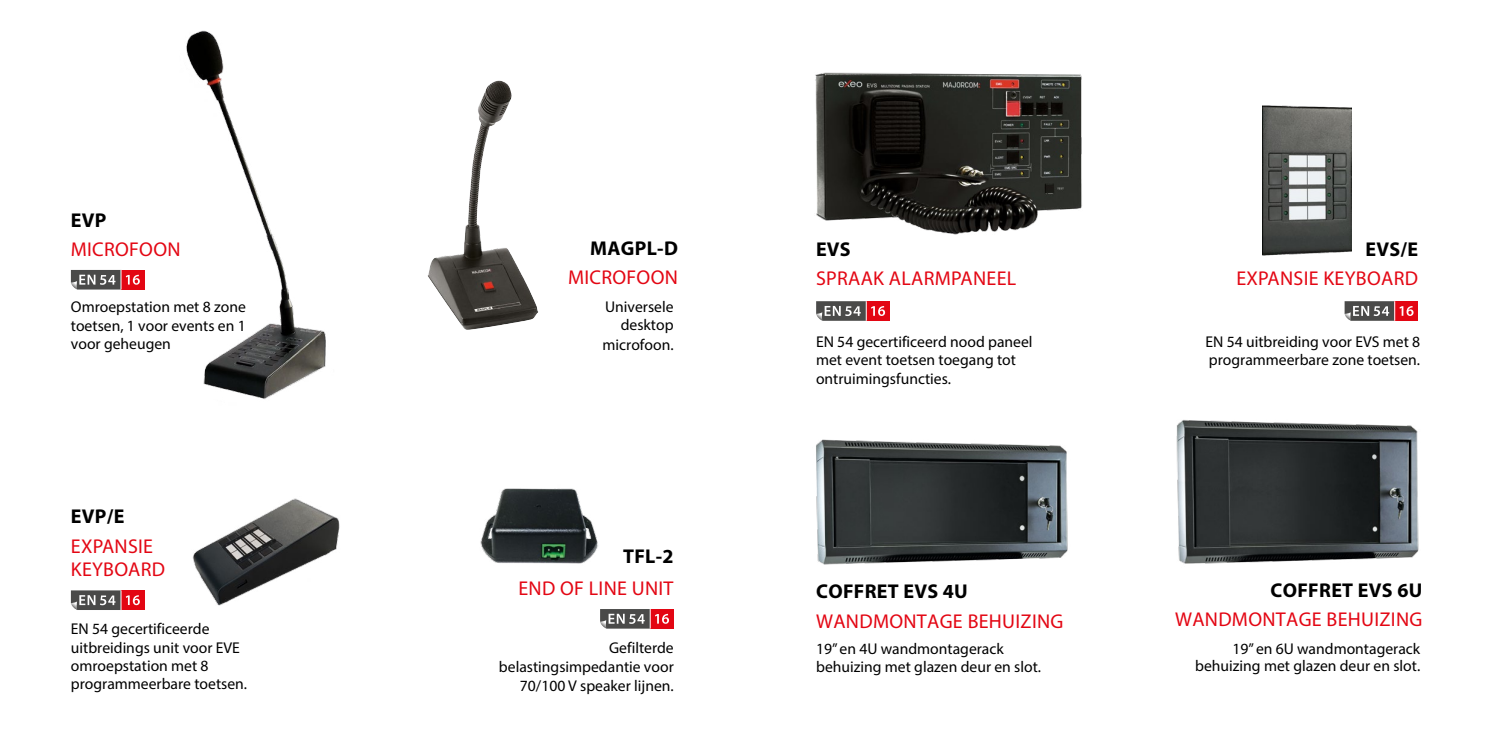
<style>
.page{position:relative;width:1489px;height:745px;background:#fff}
.page>*{position:absolute;margin:0;border:0;box-sizing:border-box;transform-origin:0 0}
.t1{font:20px/23.1px "Myriad Pro";letter-spacing:.015em;color:#e30613}
.t2{font:700 20px "Myriad Pro";letter-spacing:.015em;color:#000}
.t3{font:15.62px/18.1px "Myriad Pro";color:#000}
</style>
<div class="page">
<img style="left:186px;top:30px;width:140px;height:369px">
<img style="left:427px;top:80px;width:111px;height:250px">
<img style="left:480px;top:488px;width:118px;height:76px">
<img style="left:815px;top:72px;width:267px;height:163px">
<img style="left:1262px;top:105px;width:89px;height:151px">
<img style="left:816px;top:439px;width:252px;height:126px">
<img style="left:1176px;top:420px;width:243px;height:144px">
<img style="left:192px;top:498px;width:148px;height:108px">
<div style="left:121px;top:270px;width:23px;height:19px;background:#e30613"></div>
<svg style="left:71px;top:270px;width:69px;height:19px"></svg>
<div style="left:866px;top:301px;width:23px;height:19px;background:#e30613"></div>
<svg style="left:816px;top:301px;width:69px;height:19px"></svg>
<div style="left:1394px;top:301px;width:23px;height:19px;background:#e30613"></div>
<svg style="left:1344px;top:301px;width:69px;height:19px"></svg>
<div style="left:121px;top:590px;width:23px;height:19px;background:#e30613"></div>
<svg style="left:71px;top:590px;width:69px;height:19px"></svg>
<div style="left:650px;top:608px;width:23px;height:20px;background:#e30613"></div>
<svg style="left:600px;top:608px;width:69px;height:20px"></svg>
<p class="t2" style="left:71px;top:207px;width:37px">EVP</p>
<p class="t1" style="left:71px;top:237px;width:111px">MICROFOON</p>
<p class="t2" style="left:816px;top:235px;width:36px">EVS</p>
<p class="t1" style="left:816px;top:266px;width:202px">SPRAAK ALARMPANEEL</p>
<p class="t2" style="left:590px;top:235px;width:89px">MAGPL-D</p>
<p class="t1" style="left:568px;top:265px;width:111px">MICROFOON</p>
<p class="t2" style="left:1365px;top:235px;width:54px">EVS/E</p>
<p class="t1" style="left:1236px;top:266px;width:183px">EXPANSIE KEYBOARD</p>
<p class="t3" style="left:71px;top:297px;width:176px;text-align:justify">Omroepstation met 8 zone toetsen, 1 voor events en 1 voor geheugen</p>
<p class="t2" style="left:71px;top:503px;width:55px">EVP/E</p>
<p class="t1" style="left:71px;top:533px;width:96px">EXPANSIE<br>KEYBOARD</p>
<p class="t3" style="left:71px;top:619px;width:178px">EN 54 gecertificeerde uitbreidings unit voor EVE omroepstation met 8 programmeerbare toetsen.</p>
<p class="t3" style="left:602px;top:296px;width:73px;line-height:19.1px;text-align:right">Universele desktop microfoon.</p>
<p class="t2" style="left:623px;top:543px;width:52px">TFL-2</p>
<p class="t1" style="left:518px;top:575px;width:157px">END OF LINE UNIT</p>
<p class="t3" style="left:499px;top:637px;width:176px;line-height:19.1px;text-align:right">Gefilterde belastingsimpedantie voor<br>70/100 V speaker lijnen.</p>
<p class="t3" style="left:816px;top:332px;width:218px">EN 54 gecertificeerd nood paneel met event toetsen toegang tot ontruimingsfuncties.</p>
<p class="t3" style="left:1205px;top:332px;width:216px">EN 54 uitbreiding voor EVS met 8 programmeerbare zone toetsen.</p>
<p class="t2" style="left:816px;top:577px;width:153px">COFFRET EVS 4U</p>
<p class="t1" style="left:816px;top:609px;width:249px">WANDMONTAGE BEHUIZING</p>
<p class="t3" style="left:816px;top:638px;width:226px">19” en 4U wandmontagerack behuizing met glazen deur en slot.</p>
<p class="t2" style="left:1270px;top:576px;width:153px">COFFRET EVS 6U</p>
<p class="t1" style="left:1174px;top:607px;width:249px">WANDMONTAGE BEHUIZING</p>
<p class="t3" style="left:1195px;top:638px;width:226px;line-height:17.5px;text-align:right">19” en 6U wandmontagerack behuizing met glazen deur en slot.</p>
</div>
